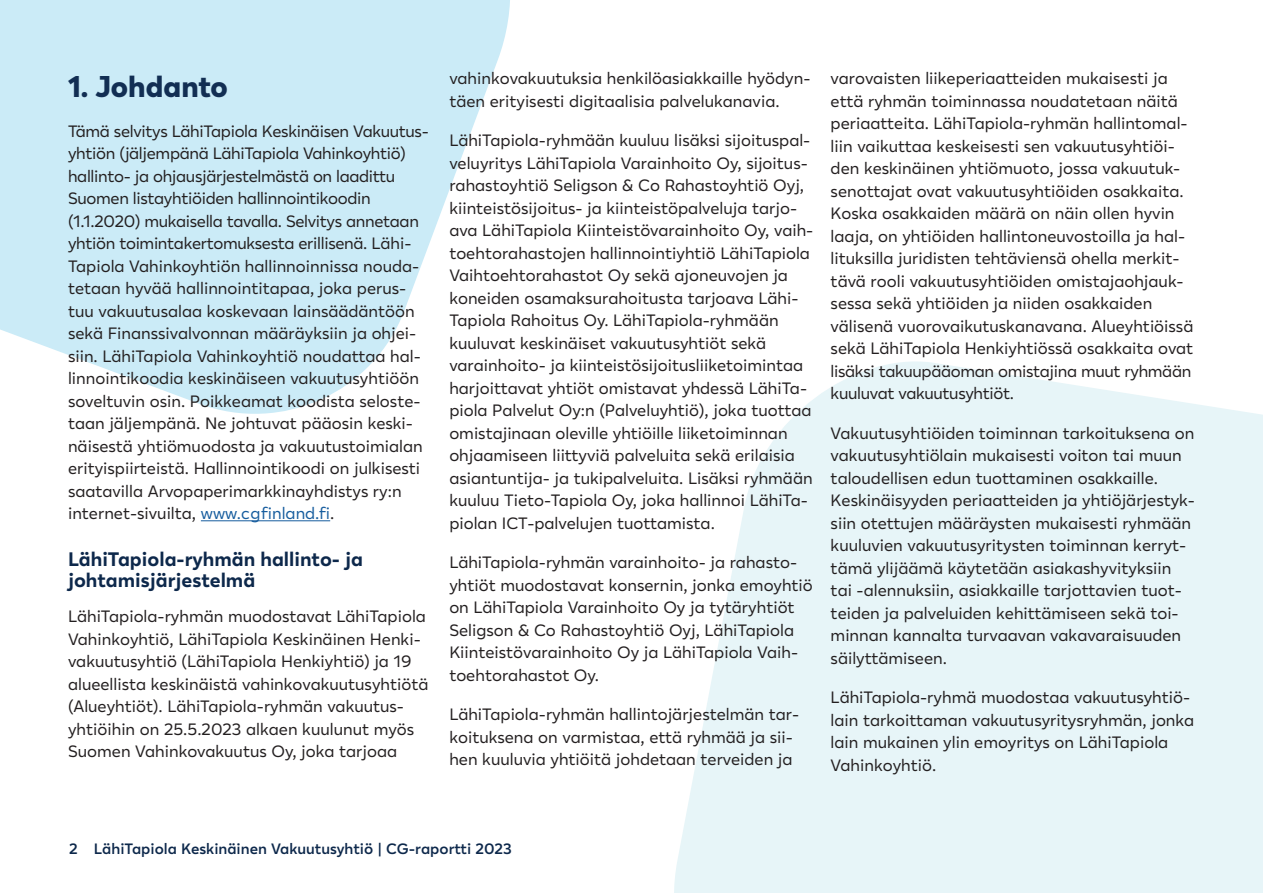
<style>
.page{position:relative;width:1263px;height:893px;background:#fff}
.page>*{position:absolute;margin:0;border:0;box-sizing:border-box;transform-origin:0 0}
.H2_otsikko{font:800 30px "Lahi Tapiola Sans";color:#122e53}
.H3_väliotsikko{font:700 19.5px/21px "Lahi Tapiola Sans";color:#0d284b}
.leipis{font:16.5px/22.5px "Lahi Tapiola Sans";color:#231f20}
.t1{font:600 15px "Lahi Tapiola Sans";color:#0d284b}
.s1{color:#175d9e}
</style>
<div class="page">
<svg style="left:674px;top:361px;width:589px;height:532px;background:#e9f6f8"></svg>
<svg style="left:0;top:0;width:510px;height:414px;fill:#cbebf7"></svg>
<hr style="left:201px;top:520px;width:129px;height:1px;background:#175d9e">
<h2 class="H2_otsikko" style="left:68px;top:62px;width:161px">1. Johdanto</h2>
<p class="leipis" style="left:68px;top:119px;width:362px">Tämä selvitys LähiTapiola Keskinäisen Vakuutus&shy;yhtiön (jäljempänä LähiTapiola Vahinkoyhtiö) hallinto- ja ohjausjärjestelmästä on laadittu Suomen listayhtiöiden hallinnointikoodin (1.1.2020) mukaisella tavalla. Selvitys annetaan yhtiön toimintakertomuksesta erillisenä. Lähi-Tapiola Vahinkoyhtiön hallinnoinnissa nouda&shy;tetaan hyvää hallinnointitapaa, joka perus&shy;tuu vakuutusalaa koskevaan lainsäädäntöön sekä Finanssivalvonnan määräyksiin ja ohjei&shy;siin. LähiTapiola Vahinkoyhtiö noudattaa hal&shy;linnointikoodia keskinäiseen vakuutusyhtiöön soveltuvin osin. Poikkeamat koodista seloste&shy;taan jäljempänä. Ne johtuvat pääosin keski&shy;näisestä yhtiömuodosta ja vakuutustoimialan erityispiirteistä. Hallinnointikoodi on julkisesti saatavilla Arvopaperimarkkinayhdistys ry:n internet-sivuilta, <span class="s1">www.cgfinland.fi</span>.</p>
<h3 class="H3_väliotsikko" style="left:68px;top:547px;width:296px">LähiTapiola-ryhmän hallinto- ja johtamisjärjestelmä</h3>
<p class="leipis" style="left:68px;top:604px;width:362px">LähiTapiola-ryhmän muodostavat LähiTapiola Vahinkoyhtiö, LähiTapiola Keskinäinen Henki&shy;vakuutusyhtiö (LähiTapiola Henkiyhtiö) ja 19 alueellista keskinäistä vahinkovakuutusyhtiötä (Alueyhtiöt). LähiTapiola-ryhmän vakuutus&shy;yhtiöihin on 25.5.2023 alkaen kuulunut myös Suomen Vahinkovakuutus Oy, joka tarjoaa</p>
<p class="leipis" style="left:449px;top:66px;width:363px">vahinkovakuutuksia henkilöasiakkaille hyödyn&shy;täen erityisesti digitaalisia palvelukanavia.</p>
<p class="leipis" style="left:449px;top:128px;width:366px">LähiTapiola-ryhmään kuuluu lisäksi sijoituspal&shy;veluyritys LähiTapiola Varainhoito Oy, sijoitus&shy;rahastoyhtiö Seligson &amp; Co Rahastoyhtiö Oyj, kiinteistösijoitus- ja kiinteistöpalveluja tarjo&shy;ava LähiTapiola Kiinteistövarainhoito Oy, vaih&shy;toehtorahastojen hallinnointiyhtiö LähiTapiola Vaihtoehtorahastot Oy sekä ajoneuvojen ja koneiden osamaksurahoitusta tarjoava Lähi-Tapiola Rahoitus Oy. LähiTapiola-ryhmään kuuluvat keskinäiset vakuutusyhtiöt sekä varainhoito- ja kiinteistösijoitusliiketoimintaa harjoittavat yhtiöt omistavat yhdessä LähiTa&shy;piola Palvelut Oy:n (Palveluyhtiö), joka tuottaa omistajinaan oleville yhtiöille liiketoiminnan ohjaamiseen liittyviä palveluita sekä erilaisia asiantuntija- ja tukipalveluita. Lisäksi ryhmään kuuluu Tieto-Tapiola Oy, joka hallinnoi LähiTa&shy;piolan ICT-palvelujen tuottamista.</p>
<p class="leipis" style="left:449px;top:550px;width:365px">LähiTapiola-ryhmän varainhoito- ja rahasto&shy;yhtiöt muodostavat konsernin, jonka emoyhtiö on LähiTapiola Varainhoito Oy ja tytäryhtiöt Seligson &amp; Co Rahastoyhtiö Oyj, LähiTapiola Kiinteistövarainhoito Oy ja LähiTapiola Vaih&shy;toehtorahastot Oy.</p>
<p class="leipis" style="left:449px;top:702px;width:351px">LähiTapiola-ryhmän hallintojärjestelmän tar&shy;koituksena on varmistaa, että ryhmää ja sii&shy;hen kuuluvia yhtiöitä johdetaan terveiden ja</p>
<p class="leipis" style="left:831px;top:66px;width:364px">varovaisten liikeperiaatteiden mukaisesti ja että ryhmän toiminnassa noudatetaan näitä periaatteita. LähiTapiola-ryhmän hallintomal&shy;liin vaikuttaa keskeisesti sen vakuutusyhtiöi&shy;den keskinäinen yhtiömuoto, jossa vakuutuk&shy;senottajat ovat vakuutusyhtiöiden osakkaita.<br>Koska osakkaiden määrä on näin ollen hyvin laaja, on yhtiöiden hallintoneuvostoilla ja hal&shy;lituksilla juridisten tehtäviensä ohella merkit&shy;tävä rooli vakuutusyhtiöiden omistajaohjauk&shy;sessa sekä yhtiöiden ja niiden osakkaiden välisenä vuorovaikutuskanavana. Alueyhtiöissä sekä LähiTapiola Henkiyhtiössä osakkaita ovat lisäksi takuupääoman omistajina muut ryhmään kuuluvat vakuutusyhtiöt.</p>
<p class="leipis" style="left:831px;top:421px;width:366px">Vakuutusyhtiöiden toiminnan tarkoituksena on vakuutusyhtiölain mukaisesti voiton tai muun taloudellisen edun tuottaminen osakkaille.<br>Keskinäisyyden periaatteiden ja yhtiöjärjestyk&shy;siin otettujen määräysten mukaisesti ryhmään kuuluvien vakuutusyritysten toiminnan kerryt&shy;tämä ylijäämä käytetään asiakashyvityksiin tai -alennuksiin, asiakkaille tarjottavien tuot&shy;teiden ja palveluiden kehittämiseen sekä toi&shy;minnan kannalta turvaavan vakavaraisuuden säilyttämiseen.</p>
<p class="leipis" style="left:831px;top:685px;width:365px">LähiTapiola-ryhmä muodostaa vakuutusyhtiö&shy;lain tarkoittaman vakuutusyritysryhmän, jonka lain mukainen ylin emoyritys on LähiTapiola Vahinkoyhtiö.</p>
<p class="t1" style="left:69px;top:837px;width:444px">2 LähiTapiola Keskinäinen Vakuutusyhtiö | CG-raportti 2023</p>
</div>
